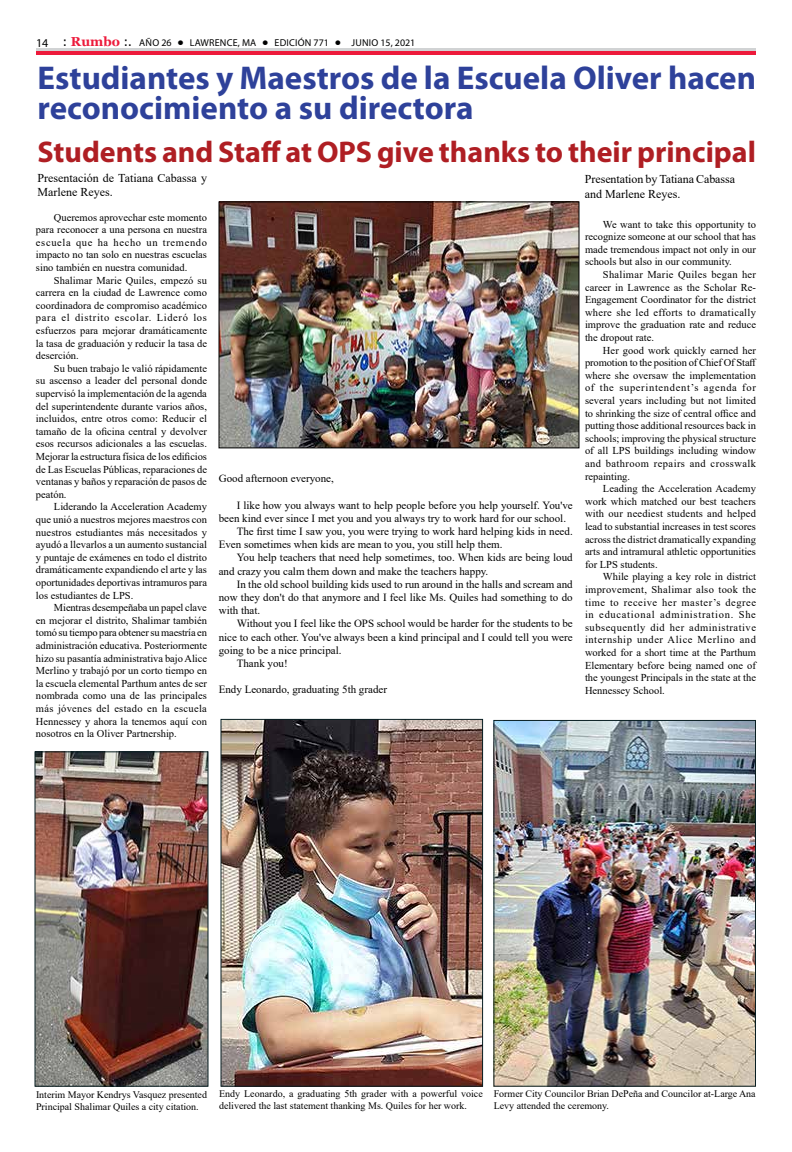
<style>
.page{position:relative;width:792px;height:1152px;background:#fff}
.page>*{position:absolute;margin:0;border:0;box-sizing:border-box;transform-origin:0 0}
.t1{font:700 33px/30px "Myriad Pro";color:#2e419a}
.t2{font:700 30px "Myriad Pro";color:#af1e23}
.t3{font:12px/14.4px "Times New Roman";color:#000}
.t4{font:11px "Times New Roman";color:#000}
.t5{font:10.5px/12.6px "Times New Roman";color:#000;text-align:justify}
.t6{font:10px/12px "Times New Roman";color:#000}
.t7{font:10px "Myriad Pro";letter-spacing:.02em;color:#000}
.s1{font-size:12px}
.s2{font-family:"Tahoma";font-size:12px}
.s3{font-family:"Georgia";font-weight:700;font-size:13px;color:#ed1a3b}
.s4{font-family:"Tahoma";font-weight:700;color:#fff}
</style>
<div class="page">
<div style="left:36px;top:50px;width:720px;height:5px;background:#ed1a3b"></div>
<hr style="left:36px;top:48px;width:720px;height:2px;background:#d1d3d4">
<img style="left:37px;top:754px;width:169px;height:330px">
<div style="left:35px;top:752px;width:173px;height:334px;border:1px solid #091f23"></div>
<img style="left:221px;top:204px;width:356px;height:242px">
<div style="left:219px;top:202px;width:360px;height:246px;border:1px solid #000"></div>
<img style="left:223px;top:721px;width:258px;height:363px">
<div style="left:221px;top:719px;width:262px;height:367px;border:1px solid #091f23"></div>
<img style="left:496px;top:722px;width:258px;height:362px">
<div style="left:494px;top:720px;width:262px;height:366px;border:1px solid #091f23"></div>
<p class="t7" style="left:36px;top:36px;width:381px"><span class="s1">14</span> <span class="s2">:</span> <span class="s3">Rumbo</span> <span class="s2">:.</span> AÑO 26 <span class="s4">•</span> LAWRENCE, MA <span class="s4">•</span> EDICIÓN 771 <span class="s4">•</span> JUNIO 15, 2021</p>
<h1 class="t1" style="left:37px;top:61px;width:720px">Estudiantes y Maestros de la Escuela Oliver hacen reconocimiento a su directora</h1>
<h2 class="t2" style="left:37px;top:132px;width:720px">Students and Staff at OPS give thanks to their principal</h2>
<p class="t3" style="left:37px;top:170px;width:171px">Presentación de Tatiana Cabassa y<br>Marlene Reyes.</p>
<p class="t3" style="left:585px;top:172px;width:152px">Presentation by Tatiana Cabassa and Marlene Reyes.</p>
<p class="t5" style="left:36px;top:211px;width:173px;text-indent:18px">Queremos aprovechar este momento para reconocer a una persona en nuestra escuela que ha hecho un tremendo impacto no tan solo en nuestras escuelas sino también en nuestra comunidad.</p>
<p class="t5" style="left:36px;top:274px;width:173px;text-indent:18px">Shalimar Marie Quiles, empezó su carrera en la ciudad de Lawrence como coordinadora de compromiso académico para el distrito escolar. Lideró los esfuerzos para mejorar dramáticamente la tasa de graduación y reducir la tasa de deserción.</p>
<p class="t5" style="left:36px;top:362px;width:173px;text-indent:18px">Su buen trabajo le valió rápidamente su ascenso a leader del personal donde supervisó la implementación de la agenda del superintendente durante varios años, incluidos, entre otros como: Reducir el tamaño de la oficina central y devolver esos recursos adicionales a las escuelas.<br>Mejorar la estructura física de los edificios de Las Escuelas Públicas, reparaciones de ventanas y baños y reparación de pasos de peatón.</p>
<p class="t5" style="left:36px;top:500px;width:173px;text-indent:18px">Liderando la Acceleration Academy que unió a nuestros mejores maestros con nuestros estudiantes más necesitados y ayudó a llevarlos a un aumento sustancial y puntaje de exámenes en todo el distrito dramáticamente expandiendo el arte y las oportunidades deportivas intramuros para los estudiantes de LPS.</p>
<p class="t5" style="left:36px;top:601px;width:173px;text-indent:18px">Mientras desempeñaba un papel clave en mejorar el distrito, Shalimar también tomó su tiempo para obtener su maestría en administración educativa. Posteriormente hizo su pasantía administrativa bajo Alice Merlino y trabajó por un corto tiempo en la escuela elemental Parthum antes de ser nombrada como una de las principales más jóvenes del estado en la escuela Hennessey y ahora la tenemos aquí con nosotros en la Oliver Partnership.</p>
<p class="t4" style="left:219px;top:471px;width:117px">Good afternoon everyone,</p>
<p class="t4" style="left:237px;top:497px;width:338px">I like how you always want to help people before you help yourself. You've</p>
<p class="t4" style="left:219px;top:510px;width:349px">been kind ever since I met you and you always try to work hard for our school.</p>
<p class="t4" style="left:237px;top:524px;width:338px">The first time I saw you, you were trying to work hard helping kids in need.</p>
<p class="t4" style="left:219px;top:537px;width:285px">Even sometimes when kids are mean to you, you still help them.</p>
<p class="t4" style="left:237px;top:550px;width:338px">You help teachers that need help sometimes, too. When kids are being loud</p>
<p class="t4" style="left:219px;top:563px;width:271px">and crazy you calm them down and make the teachers happy.</p>
<p class="t4" style="left:237px;top:576px;width:337px">In the old school building kids used to run around in the halls and scream and</p>
<p class="t4" style="left:219px;top:590px;width:356px">now they don't do that anymore and I feel like Ms. Quiles had something to do</p>
<p class="t4" style="left:219px;top:603px;width:43px">with that.</p>
<p class="t4" style="left:237px;top:616px;width:338px">Without you I feel like the OPS school would be harder for the students to be</p>
<p class="t4" style="left:219px;top:629px;width:356px">nice to each other. You've always been a kind principal and I could tell you were</p>
<p class="t4" style="left:219px;top:642px;width:124px">going to be a nice principal.</p>
<p class="t4" style="left:237px;top:656px;width:53px">Thank you!</p>
<p class="t4" style="left:219px;top:682px;width:170px">Endy Leonardo, graduating 5th grader</p>
<p class="t5" style="left:585px;top:218px;width:173px;text-indent:18px">We want to take this opportunity to recognize someone at our school that has made tremendous impact not only in our schools but also in our community.</p>
<p class="t5" style="left:585px;top:268px;width:173px;text-indent:18px">Shalimar Marie Quiles began her career in Lawrence as the Scholar Re-Engagement Coordinator for the district where she led efforts to dramatically improve the graduation rate and reduce the dropout rate.</p>
<p class="t5" style="left:585px;top:344px;width:173px;text-indent:18px">Her good work quickly earned her promotion to the position of Chief Of Staff where she oversaw the implementation of the superintendent’s agenda for several years including but not limited to shrinking the size of central office and putting those additional resources back in schools; improving the physical structure of all LPS buildings including window and bathroom repairs and crosswalk repainting.</p>
<p class="t5" style="left:585px;top:482px;width:173px;text-indent:18px">Leading the Acceleration Academy work which matched our best teachers with our neediest students and helped lead to substantial increases in test scores across the district dramatically expanding arts and intramural athletic opportunities for LPS students.</p>
<p class="t5" style="left:585px;top:570px;width:173px;text-indent:18px">While playing a key role in district improvement, Shalimar also took the time to receive her master’s degree in educational administration. She subsequently did her administrative internship under Alice Merlino and worked for a short time at the Parthum Elementary before being named one of the youngest Principals in the state at the Hennessey School.</p>
<p class="t6" style="left:36px;top:1088px;width:173px">Interim Mayor Kendrys Vasquez presented<br>Principal Shalimar Quiles a city citation.</p>
<p class="t6" style="left:219px;top:1087px;width:265px">Endy Leonardo, a graduating 5th grader with a powerful voice delivered the last statement thanking Ms. Quiles for her work.</p>
<p class="t6" style="left:494px;top:1087px;width:264px">Former City Councilor Brian DePeña and Councilor at-Large Ana<br>Levy attended the ceremony.</p>
</div>
